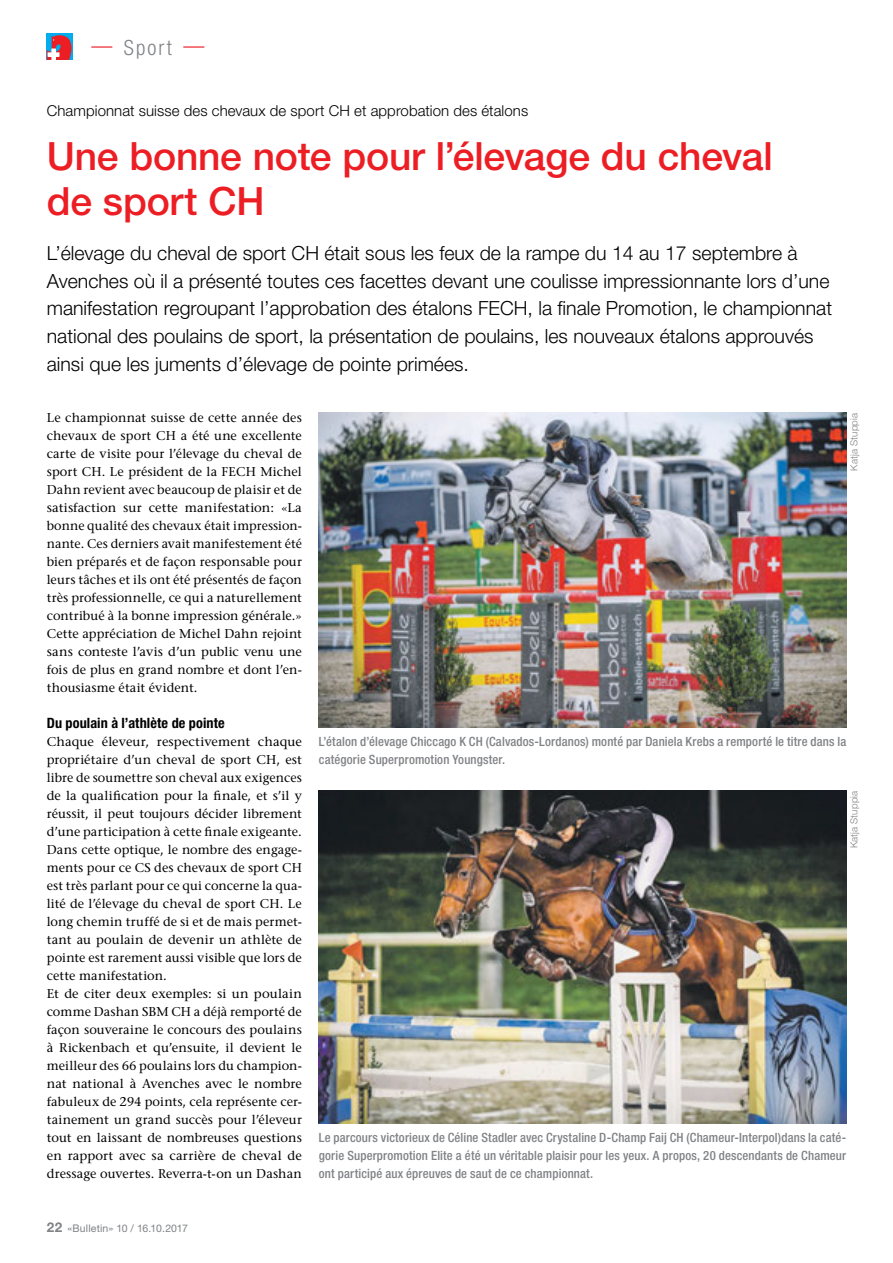
<style>
.page{position:relative;width:893px;height:1263px;background:#fff}
.page>*{position:absolute;margin:0;border:0;box-sizing:border-box;transform-origin:0 0}
.t1{font:500 39px/45px "Helvetica Neue LT Std";letter-spacing:-.005em;color:#ed1d24}
.t2{font:300 condensed 21px "Helvetica Neue LT Std";letter-spacing:.1em;color:#808285}
.t3{font:300 19.5px/27.8px "Helvetica Neue LT Std";color:#000}
.t4{font:300 15px "Helvetica Neue LT Std";letter-spacing:.005em;color:#000}
.t5{font:700 condensed 14.25px "Helvetica Neue LT Std";letter-spacing:.01em;color:#000}
.t6{font:500 12.75px/18px "Stone Serif Std";letter-spacing:.005em;color:#000;text-align:justify}
.t7{font:500 condensed 12.75px/18px "Helvetica Neue LT Std";letter-spacing:.01em;color:#808285}
.t8{font:10.5px "Helvetica Neue LT Std";letter-spacing:.01em;color:#808285}
.t9{font:300 9.75px "Helvetica Neue LT Std";letter-spacing:.02em;color:#808285}
.s1{color:#ed1d24}
.s2{font-weight:700;font-size:13.5px}
</style>
<div class="page">
<div style="left:47px;top:34px;width:26px;height:26px;background:#00aeef"></div>
<svg style="left:47px;top:35px;width:25px;height:25px"></svg>
<img style="left:319px;top:413px;width:527px;height:315px">
<img style="left:319px;top:790px;width:527px;height:334px">
<h2 class="t2" style="left:91px;top:35px;width:115px"><span class="s1">—</span> Sport <span class="s1">—</span></h2>
<p class="t4" style="left:47px;top:101px;width:483px">Championnat suisse des chevaux de sport CH et approbation des étalons</p>
<h1 class="t1" style="left:47px;top:133px;width:728px">Une bonne note pour l’élevage du cheval de sport CH</h1>
<p class="t3" style="left:47px;top:239px;width:787px">L’élevage du cheval de sport CH était sous les feux de la rampe du 14 au 17 septembre à Avenches où il a présenté toutes ces facettes devant une coulisse impressionnante lors d’une manifestation regroupant l’approbation des étalons FECH, la finale Promotion, le championnat national des poulains de sport, la présentation de poulains, les nouveaux étalons approuvés ainsi que les juments d’élevage de pointe primées.</p>
<p class="t6" style="left:47px;top:408px;width:257px">Le championnat suisse de cette année des chevaux de sport CH a été une excellente carte de visite pour l’élevage du cheval de sport CH. Le président de la FECH Michel Dahn revient avec beaucoup de plaisir et de satisfaction sur cette manifestation: «La bonne qualité des chevaux était impression&shy;nante. Ces derniers avait manifestement été bien préparés et de façon responsable pour leurs tâches et ils ont été présentés de façon très professionnelle, ce qui a naturellement contribué à la bonne impression générale.» Cette appréciation de Michel Dahn rejoint sans conteste l’avis d’un public venu une fois de plus en grand nombre et dont l’en&shy;thousiasme était évident.</p>
<p class="t5" style="left:47px;top:714px;width:180px">Du poulain à l’athlète de pointe</p>
<p class="t6" style="left:47px;top:732px;width:257px;text-align:left">Chaque éleveur, respectivement chaque propriétaire d’un cheval de sport CH, est libre de soumettre son cheval aux exigences de la qualification pour la finale, et s’il y réussit, il peut toujours décider librement d’une participation à cette finale exigeante.<br>Dans cette optique, le nombre des engage&shy;ments pour ce CS des chevaux de sport CH est très parlant pour ce qui concerne la qua&shy;lité de l’élevage du cheval de sport CH. Le long chemin truffé de si et de mais permet&shy;tant au poulain de devenir un athlète de pointe est rarement aussi visible que lors de cette manifestation.<br>Et de citer deux exemples: si un poulain comme Dashan SBM CH a déjà remporté de façon souveraine le concours des poulains à Rickenbach et qu’ensuite, il devient le meilleur des 66 poulains lors du champion&shy;nat national à Avenches avec le nombre fabuleux de 294 points, cela représente cer&shy;tainement un grand succès pour l’éleveur tout en laissant de nombreuses questions en rapport avec sa carrière de cheval de dressage ouvertes. Reverra-t-on un Dashan</p>
<p class="t7" style="left:319px;top:732px;width:529px">L’étalon d’élevage Chiccago K CH (Calvados-Lordanos) monté par Daniela Krebs a remporté le titre dans la catégorie Superpromotion Youngster.</p>
<p class="t9" style="left:848px;top:471px;width:59px;rotate:-90deg">Katja Stuppia</p>
<p class="t9" style="left:848px;top:848px;width:59px;rotate:-90deg">Katja Stuppia</p>
<p class="t7" style="left:319px;top:1128px;width:529px;text-align:justify">Le parcours victorieux de Céline Stadler avec Crystaline D-Champ Faij CH (Chameur-Interpol)dans la caté&shy;gorie Superpromotion Elite a été un véritable plaisir pour les yeux. A propos, 20 descendants de Chameur ont participé aux épreuves de saut de ce championnat.</p>
<p class="t8" style="left:47px;top:1222px;width:143px"><span class="s2">22</span> «Bulletin» 10 / 16.10.2017</p>
</div>
